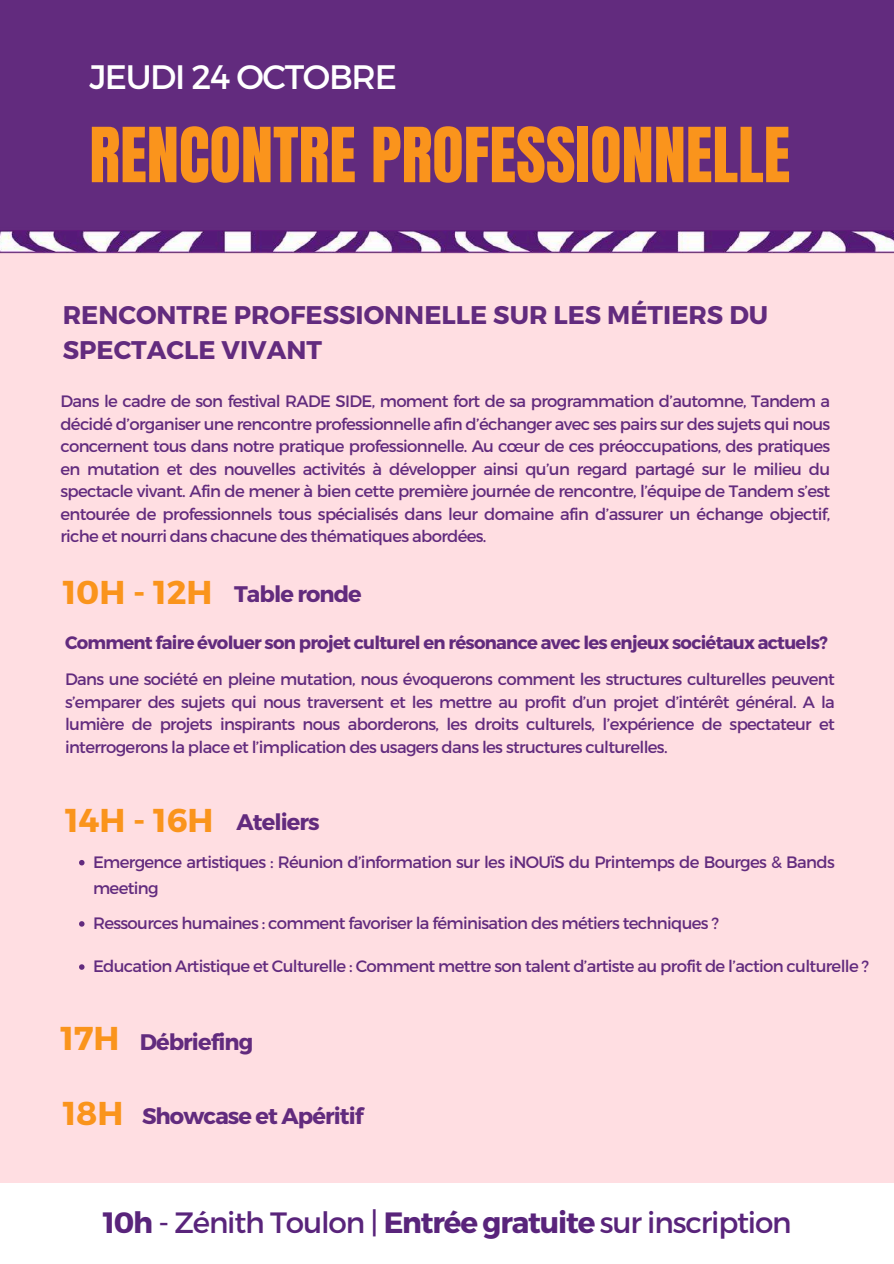
<style>
.page{position:relative;width:894px;height:1264px;background:#fff}
.page>*{position:absolute;margin:0;border:0;box-sizing:border-box;transform-origin:0 0}
.t1{font:64.5px "Anton";color:#fa941c}
.t2{font:33.9px "Montserrat";letter-spacing:-.04em;color:#fff}
.t3{font:700 33px "Montserrat";color:#fa941c}
.t4{font:29.4px "Montserrat";letter-spacing:-.04em;color:#59247b}
.t5{font:700 25.5px/34.8px "Montserrat";color:#622b7e}
.t6{font:700 22.5px "Montserrat";letter-spacing:-.04em;color:#622b7e}
.t7{font:700 18px "Montserrat";letter-spacing:-.04em;color:#622b7e}
.t8{font:16.5px/22.5px "Montserrat";letter-spacing:-.04em;color:#622b7e;text-align:justify}
.s1{font-weight:700}
</style>
<div class="page">
<div style="left:0;top:0;width:893px;height:1263px;background:#ffdee2"></div>
<div style="left:0;top:1182px;width:893px;height:81px;background:#fff"></div>
<div style="left:0;top:0;width:893px;height:235px;background:#622b7e"></div>
<img style="left:0;top:230px;width:893px;height:24px">
<svg style="left:79px;top:860px;width:5px;height:5px"></svg>
<svg style="left:79px;top:921px;width:5px;height:5px"></svg>
<svg style="left:79px;top:964px;width:5px;height:5px"></svg>
<h2 class="t2" style="left:89px;top:55px;width:309px">JEUDI 24 OCTOBRE</h2>
<h1 class="t1" style="left:89px;top:109px;width:702px">RENCONTRE PROFESSIONNELLE</h1>
<h3 class="t5" style="left:63px;top:296px;width:706px">RENCONTRE PROFESSIONNELLE SUR LES MÉTIERS DU<br>SPECTACLE VIVANT</h3>
<p class="t8" style="left:60px;top:389px;width:771px">Dans le cadre de son festival RADE SIDE, moment fort de sa programmation d’automne, Tandem a décidé d’organiser une rencontre professionnelle afin d’échanger avec ses pairs sur des sujets qui nous concernent tous dans notre pratique professionnelle. Au cœur de ces préoccupations, des pratiques en mutation et des nouvelles activités à développer ainsi qu’un regard partagé sur le milieu du spectacle vivant. Afin de mener à bien cette première journée de rencontre, l’équipe de Tandem s’est entourée de professionnels tous spécialisés dans leur domaine afin d’assurer un échange objectif, riche et nourri dans chacune des thématiques abordées.</p>
<h3 class="t3" style="left:63px;top:570px;width:151px">10H - 12H</h3>
<h3 class="t6" style="left:234px;top:579px;width:129px">Table ronde</h3>
<p class="t7" style="left:65px;top:630px;width:764px">Comment faire évoluer son projet culturel en résonance avec les enjeux sociétaux actuels?</p>
<p class="t8" style="left:65px;top:667px;width:771px">Dans une société en pleine mutation, nous évoquerons comment les structures culturelles peuvent s’emparer des sujets qui nous traversent et les mettre au profit d’un projet d’intérêt général. A la lumière de projets inspirants nous aborderons, les droits culturels, l’expérience de spectateur et interrogerons la place et l’implication des usagers dans les structures culturelles.</p>
<h3 class="t3" style="left:65px;top:799px;width:150px">14H - 16H</h3>
<h3 class="t6" style="left:236px;top:807px;width:85px">Ateliers</h3>
<p class="t8" style="left:93px;top:848px;width:743px;line-height:26px">Emergence artistiques : Réunion d’information sur les iNOUïS du Printemps de Bourges &amp; Bands meeting</p>
<p class="t8" style="left:93px;top:911px;width:627px">Ressources humaines : comment favoriser la féminisation des métiers techniques ?</p>
<p class="t8" style="left:93px;top:954px;width:777px">Education Artistique et Culturelle : Comment mettre son talent d’artiste au profit de l’action culturelle ?</p>
<h3 class="t3" style="left:60px;top:1017px;width:61px">17H</h3>
<h3 class="t3" style="left:63px;top:1091px;width:62px">18H</h3>
<h3 class="t6" style="left:140px;top:1027px;width:115px">Débriefing</h3>
<h3 class="t6" style="left:142px;top:1101px;width:223px">Showcase et Apéritif</h3>
<h3 class="t4" style="left:103px;top:1203px;width:690px"><span class="s1">10h</span> - Zénith Toulon | <span class="s1">Entrée gratuite</span> sur inscription</h3>
</div>
